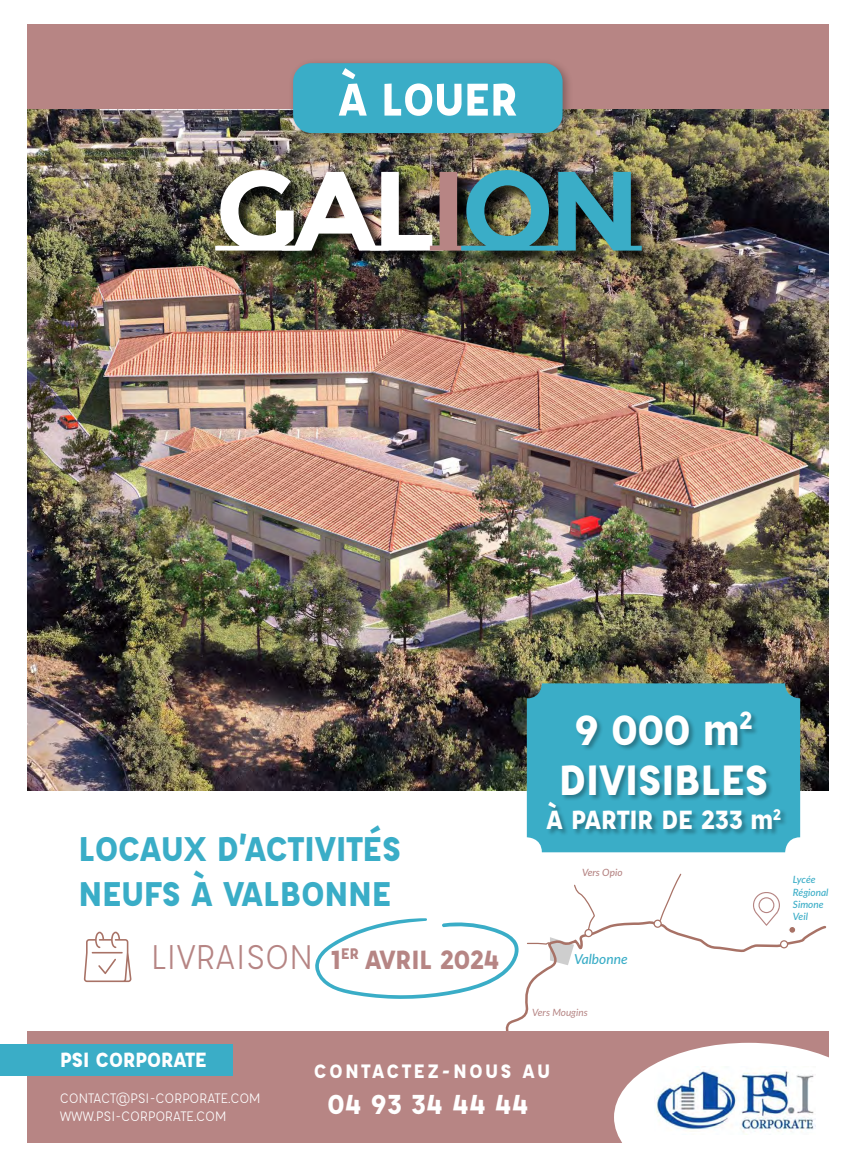
<style>
.page{position:relative;width:851px;height:1170px;background:#fff}
.page>*{position:absolute;margin:0;border:0;box-sizing:border-box;transform-origin:0 0}
.t1{font:700 112.5px "Montserrat Subrayada";letter-spacing:-.05em;color:#fff}
.t2{font:700 50px "Affogato";letter-spacing:-.025em;color:#fff}
.t3{font:700 46.25px/50px "Affogato";letter-spacing:-.025em;color:#fff;text-align:center}
.t4{font:700 37.5px/45px "Affogato";letter-spacing:-.025em;color:#3aadc7}
.t5{font:700 30px "Affogato";color:#fff}
.t6{font:700 28.75px "Affogato";letter-spacing:-.025em;color:#b68584}
.t7{font:700 28.75px "Affogato";letter-spacing:-.025em;color:#fff}
.t8{font:700 22.5px "Affogato";letter-spacing:-.025em;color:#fff}
.t9{font:700 21.25px "Affogato";letter-spacing:.1em;color:#fff}
.t10{font:15px/18px "Affogato";letter-spacing:-.025em;color:#fff}
.t11{font:italic 500 13.75px "Lato";color:#3aadc7}
.t12{font:italic 500 10px/12px "Lato";color:#3aadc7}
.t13{font:italic 10px "Lato";color:#b68584}
.t14{font:italic 500 10px "Lato";color:#b68584}
.s1{color:#b78584}
.s2{color:#3aadc7}
.s3{font-weight:400;font-size:37.5px}
</style>
<div class="page">
<div style="left:27px;top:24px;width:801px;height:112px;background:#b78584"></div>
<img style="left:27px;top:109px;width:801px;height:681px">
<div style="left:288px;top:58px;width:286px;height:86px;background:#000;opacity:.3"></div>
<div style="left:293px;top:63px;width:269px;height:70px;background:#3aadc7;border-radius:19px"></div>
<div style="left:217px;top:172px;width:440px;height:94px;background:#000;opacity:.75"></div>
<div style="left:526px;top:683px;width:274px;height:169px;background:#3aadc7;border-radius:15px"></div>
<div style="left:547px;top:711px;width:241px;height:125px;background:#000;opacity:.3"></div>
<svg style="left:84px;top:931px;width:47px;height:51px"></svg>
<svg style="left:315px;top:873px;width:512px;height:158px"></svg>
<svg style="left:788px;top:926px;width:7px;height:7px"></svg>
<div style="left:788px;top:925px;width:8px;height:8px;border:1px solid #fff;border-radius:50%"></div>
<div style="left:27px;top:1031px;width:801px;height:112px;background:#b78584"></div>
<svg style="left:614px;top:1042px;width:215px;height:101px"></svg>
<img style="left:654px;top:1066px;width:161px;height:68px">
<div style="left:0;top:1043px;width:233px;height:32px;background:#3aadc7"></div>
<h2 class="t2" style="left:337px;top:67px;width:182px">À LOUER</h2>
<h1 class="t1" style="left:215px;top:144px;width:427px">GAL<span class="s1">i</span><span class="s2">ON</span></h1>
<h3 class="t4" style="left:78px;top:826px;width:325px">LOCAUX D’ACTIVITÉS<br>NEUFS À VALBONNE</h3>
<h3 class="t6" style="left:150px;top:941px;width:350px"><span class="s3">LIVRAISON</span> 1<sup>ER</sup> AVRIL 2024</h3>
<h3 class="t3" style="left:558px;top:703px;width:212px">9 000 m<sup>2<br></sup>DIVISIBLES</h3>
<h3 class="t7" style="left:546px;top:801px;width:237px">À PARTIR DE 233 m<sup>2</sup></h3>
<p class="t14" style="left:582px;top:865px;width:42px">Vers Opio</p>
<p class="t11" style="left:574px;top:948px;width:55px">Valbonne</p>
<p class="t12" style="left:792px;top:873px;width:37px">Lycée<br>Régional<br>Simone<br>Veil</p>
<h3 class="t8" style="left:60px;top:1045px;width:149px">PSI CORPORATE</h3>
<p class="t10" style="left:60px;top:1089px;width:202px">CONTACT@PSI-CORPORATE.COM<br>WWW.PSI-CORPORATE.COM</p>
<p class="t13" style="left:532px;top:1005px;width:57px">Vers Mougins</p>
<h3 class="t9" style="left:314px;top:1057px;width:238px">CONTACTEZ-NOUS AU</h3>
<h3 class="t5" style="left:327px;top:1085px;width:203px">04 93 34 44 44</h3>
</div>
